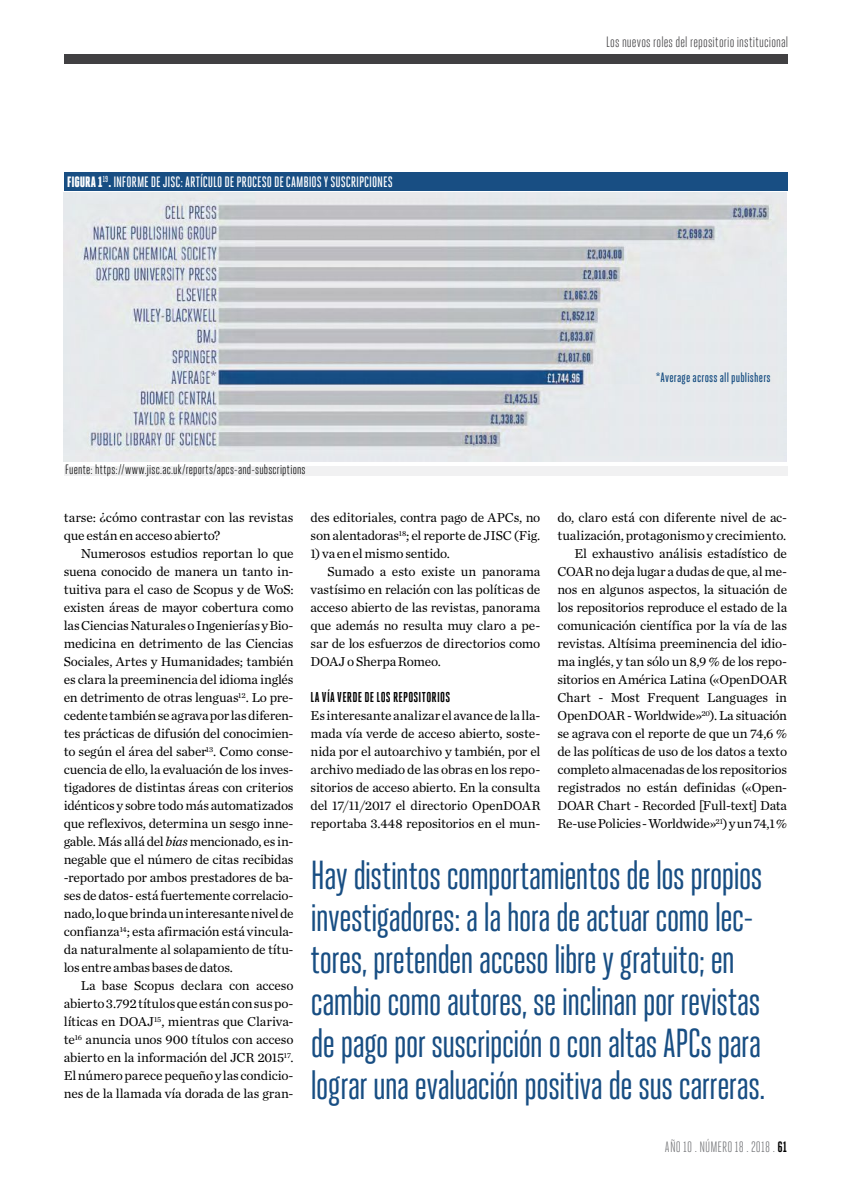
<style>
.page{position:relative;width:851px;height:1191px;background:#fff}
.page>*{position:absolute;margin:0;border:0;box-sizing:border-box;transform-origin:0 0}
.t1{font:40.5px/42px "Heroic Condensed";letter-spacing:-.03em;color:#184e83}
.t2{font:500 15px "Heroic Condensed";color:#fff}
.t3{font:15px "Heroic Condensed";letter-spacing:.01em;color:#414042}
.t4{font:15px "Heroic Condensed";letter-spacing:.015em;color:#77787b}
.t5{font:700 14.25px "Heroic Condensed";letter-spacing:.02em;color:#000}
.t6{font:13.5px/18px "Chronicle Text G1";letter-spacing:-.015em;color:#000;text-align:justify}
.t7{font:13.5px "Heroic Condensed";letter-spacing:.015em;color:#000}
.t8{font:500 13.5px "Heroic Condensed";letter-spacing:.01em;color:#184e83}
.s1{font-weight:900}
.s2{font-family:"Chronicle Text G2";font-style:italic}
.s3{font-weight:700;color:#000}
</style>
<div class="page">
<img style="left:64px;top:192px;width:722px;height:269px">
<div style="left:64px;top:172px;width:723px;height:19px;background:#184e83"></div>
<div style="left:64px;top:466px;width:723px;height:9px;background:#f1f1f2"></div>
<div style="left:64px;top:54px;width:723px;height:9px;background:#414042"></div>
<p class="t2" style="left:67px;top:173px;width:327px"><span class="s1">FIGURA 1</span><sup>19</sup><span class="s1">.</span> INFORME DE JISC: ARTÍCULO DE PROCESO DE CAMBIOS Y SUSCRIPCIONES</p>
<p class="t7" style="left:65px;top:462px;width:242px">Fuente: https://www.jisc.ac.uk/reports/apcs-and-subscriptions</p>
<p class="t3" style="left:606px;top:33px;width:184px">Los nuevos roles del repositorio institucional</p>
<p class="t8" style="left:655px;top:370px;width:116px">*AVERAGE ACROSS ALL PUBLISHERS</p>
<p class="t6" style="left:64px;top:508px;width:231px">tarse: ¿cómo contrastar con las revistas que están en acceso abierto?</p>
<p class="t6" style="left:64px;top:544px;width:231px;text-indent:17px">Numerosos estudios reportan lo que suena conocido de manera un tanto in&shy;tuitiva para el caso de Scopus y de WoS: existen áreas de mayor cobertura como las Ciencias Naturales o Ingenierías y Bio&shy;medicina en detrimento de las Ciencias Sociales, Artes y Humanidades; también es clara la preeminencia del idioma inglés en detrimento de otras lenguas<sup>12</sup>. Lo pre&shy;cedente también se agrava por las diferen&shy;tes prácticas de difusión del conocimien&shy;to según el área del saber<sup>13</sup>. Como conse&shy;cuencia de ello, la evaluación de los inves&shy;tigadores de distintas áreas con criterios idénticos y sobre todo más automatizados que reflexivos, determina un sesgo inne&shy;gable. Más allá del <span class="s2">bias</span> mencionado, es in&shy;negable que el número de citas recibidas -reportado por ambos prestadores de ba&shy;ses de datos- está fuertemente correlacio&shy;nado, lo que brinda un interesante nivel de confianza<sup>14</sup>; esta afirmación está vincula&shy;da naturalmente al solapamiento de títu&shy;los entre ambas bases de datos.</p>
<p class="t6" style="left:64px;top:976px;width:231px;text-indent:17px">La base Scopus declara con acceso abierto 3.792 títulos que están con sus po&shy;líticas en DOAJ<sup>15</sup>, mientras que Clariva&shy;te<sup>16</sup> anuncia unos 900 títulos con acceso abierto en la información del JCR 2015<sup>17</sup>.<br>El número parece pequeño y las condicio&shy;nes de la llamada vía dorada de las gran-</p>
<p class="t6" style="left:310px;top:508px;width:231px">des editoriales, contra pago de APCs, no son alentadoras<sup>18</sup>; el reporte de JISC (Fig.</p>
<p class="t6" style="left:310px;top:544px;width:141px">1) va en el mismo sentido.</p>
<p class="t6" style="left:327px;top:562px;width:214px">Sumado a esto existe un panorama</p>
<p class="t6" style="left:310px;top:580px;width:231px">vastísimo en relación con las políticas de</p>
<p class="t6" style="left:310px;top:598px;width:231px">acceso abierto de las revistas, panorama</p>
<p class="t6" style="left:310px;top:616px;width:231px">que además no resulta muy claro a pe-</p>
<p class="t6" style="left:310px;top:634px;width:231px">sar de los esfuerzos de directorios como</p>
<p class="t6" style="left:310px;top:652px;width:132px">DOAJ o Sherpa Romeo.</p>
<p class="t5" style="left:310px;top:689px;width:141px">LA VÍA VERDE DE LOS REPOSITORIOS</p>
<p class="t6" style="left:310px;top:706px;width:231px">Es interesante analizar el avance de la lla&shy;mada vía verde de acceso abierto, soste&shy;nida por el autoarchivo y también, por el archivo mediado de las obras en los repo&shy;sitorios de acceso abierto. En la consulta del 17/11/2017 el directorio OpenDOAR reportaba 3.448 repositorios en el mun-</p>
<p class="t6" style="left:557px;top:508px;width:231px;text-align:right">do, claro está con diferente nivel de ac&shy;tualización, protagonismo y crecimiento.<br>El exhaustivo análisis estadístico de COAR no deja lugar a dudas de que, al me&shy;nos en algunos aspectos, la situación de los repositorios reproduce el estado de la comunicación científica por la vía de las revistas. Altísima preeminencia del idio&shy;ma inglés, y tan sólo un 8,9 % de los repo&shy;sitorios en América Latina («OpenDOAR Chart - Most Frequent Languages in OpenDOAR - Worldwide»<sup>20</sup>). La situación se agrava con el reporte de que un 74,6 % de las políticas de uso de los datos a texto completo almacenadas de los repositorios registrados no están definidas («Open-DOAR Chart - Recorded [Full-text] Data Re-use Policies - Worldwide»<sup>21</sup>) y un 74,1 %</p>
<p class="t1" style="left:310px;top:854px;width:456px">Hay distintos comportamientos de los propios investigadores: a la hora de actuar como lec&shy;tores, pretenden acceso libre y gratuito; en cambio como autores, se inclinan por revistas de pago por suscripción o con altas APCs para lograr una evaluación positiva de sus carreras.</p>
<p class="t4" style="left:665px;top:1139px;width:124px">AÑO 10 . NÚMERO 18 . 2018 . <span class="s3">61</span></p>
</div>
